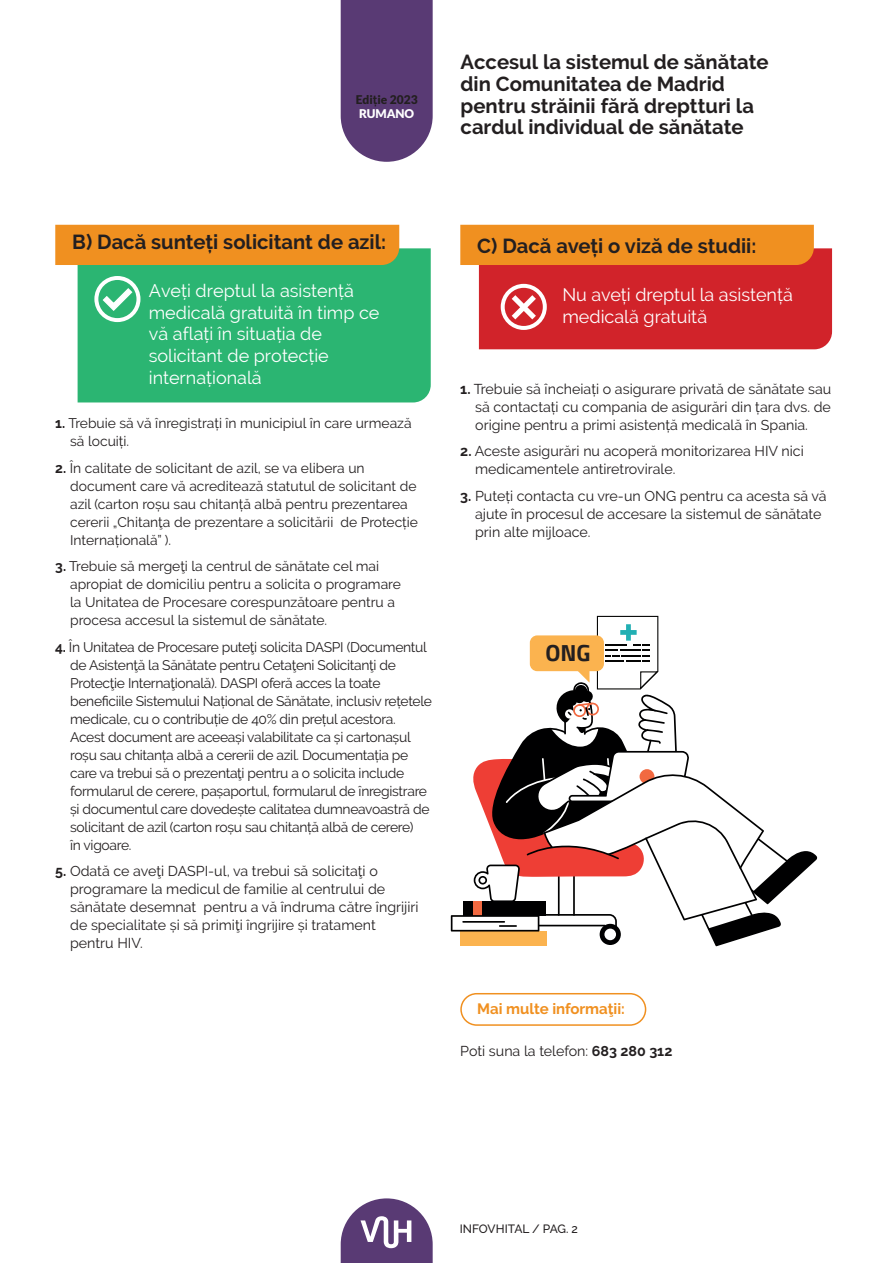
<style>
.page{position:relative;width:893px;height:1263px;background:#fff}
.page>*{position:absolute;margin:0;border:0;box-sizing:border-box;transform-origin:0 0}
.t1{font:700 23.1px "Cairo";color:#231f20}
.t2{font:700 20.25px/21.8px "Raleway";color:#231f20}
.t3{font:18px/21.6px "Raleway";color:#fff}
.t4{font:18px/21.6px "Raleway";color:#fff}
.t5{font:700 15px "Raleway";color:#f09020}
.t6{font:14.25px/18px "Raleway";color:#231f20}
.t7{font:13.8px/18px "Raleway";letter-spacing:-.02em;color:#231f20}
.t8{font:13.8px/18px "Raleway";color:#231f20}
.t9{font:500 12px "Raleway";color:#231f20}
.t10{font:900 12px/14.4px "Lato";color:#231f20}
.s1{font-family:"Raleway";font-weight:700}
.s2{color:#fff}
.s3{font-weight:700}
</style>
<div class="page">
<svg style="left:341px;top:1198px;width:92px;height:65px"></svg>
<div style="left:460px;top:993px;width:186px;height:33px;border:2px solid #f09020;border-radius:16px"></div>
<svg style="left:460px;top:225px;width:372px;height:124px;background:#dd5234"></svg>
<div style="left:78px;top:248px;width:353px;height:154px;background:#2bb572"></div>
<div style="left:55px;top:225px;width:344px;height:40px;background:#f09020"></div>
<svg style="left:102px;top:287px;width:32px;height:25px"></svg>
<div style="left:94px;top:276px;width:46px;height:46px;border:4px solid #fff;border-radius:50%"></div>
<svg style="left:451px;top:616px;width:366px;height:330px"></svg>
<svg style="left:341px;top:0;width:92px;height:162px;background:#63467d"></svg>
<p class="t10" style="left:356px;top:92px;width:63px">Edi<span class="s1">ț</span>ie 2023<br><span class="s2">RUMANO</span></p>
<h2 class="t2" style="left:461px;top:51px;width:310px">Accesul la sistemul de sănătate din Comunitatea de Madrid pentru străinii fără dreptturi la cardul individual de sănătate</h2>
<h2 class="t2" style="left:72px;top:231px;width:315px">B) Dacă sunteți solicitant de azil:</h2>
<h3 class="t3" style="left:149px;top:280px;width:232px">Aveți dreptul la asistență medicală gratuită în timp ce vă aflați în situația de solicitant de protecție internațională</h3>
<p class="t8" style="left:70px;top:414px;width:343px;text-indent:-15px"><span class="s3">1.</span> Trebuie să vă înregistrați în municipiul în care urmează să locuiți.</p>
<p class="t8" style="left:70px;top:459px;width:349px;text-indent:-15px"><span class="s3">2.</span> În calitate de solicitant de azil, se va elibera un document care vă acreditează statutul de solicitant de azil (carton roșu sau chitanță albă pentru prezentarea cererii „Chitanţa de prezentare a solicitării de Protecție Internațională” ).</p>
<p class="t8" style="left:70px;top:557px;width:332px;text-indent:-15px"><span class="s3">3.</span> Trebuie să mergeţi la centrul de sănătate cel mai apropiat de domiciliu pentru a solicita o programare la Unitatea de Procesare corespunzătoare pentru a procesa accesul la sistemul de sănătate.</p>
<p class="t7" style="left:70px;top:638px;width:363px;text-indent:-15px"><span class="s3">4.</span> În Unitatea de Procesare puteţi solicita DASPI (Documentul de Asistenţă la Sănătate pentru Cetaţeni Solicitanţi de Protecţie Internaţională). DASPI oferă acces la toate beneficiile Sistemului Național de Sănătate, inclusiv rețetele medicale, cu o contribuție de 40% din prețul acestora.<br>Acest document are aceeași valabilitate ca și cartonașul roșu sau chitanța albă a cererii de azil. Documentația pe care va trebui să o prezentaţi pentru a o solicita include formularul de cerere, pașaportul, formularul de înregistrare și documentul care dovedește calitatea dumneavoastră de solicitant de azil (carton roșu sau chitanță albă de cerere)<br>în vigoare.</p>
<p class="t6" style="left:70px;top:862px;width:350px;text-indent:-15px"><span class="s3">5.</span> Odată ce aveţi DASPI-ul, va trebui să solicitaţi o programare la medicul de familie al centrului de sănătate desemnat pentru a vă îndruma către îngrijiri de specialitate și să primiţi îngrijire și tratament pentru HIV.</p>
<h2 class="t2" style="left:477px;top:235px;width:281px">C) Dacă aveți o viză de studii:</h2>
<h3 class="t4" style="left:562px;top:284px;width:232px">Nu aveți dreptul la asistență medicală gratuită</h3>
<p class="t6" style="left:475px;top:380px;width:358px;text-align:justify;text-indent:-15px"><span class="s3">1.</span> Trebuie să încheiați o asigurare privată de sănătate sau să contactați cu compania de asigurări din țara dvs. de origine pentru a primi asistență medicală în Spania.</p>
<p class="t6" style="left:475px;top:442px;width:330px;text-indent:-15px"><span class="s3">2.</span> Aceste asigurări nu acoperă monitorizarea HIV nici medicamentele antiretrovirale.</p>
<p class="t6" style="left:475px;top:487px;width:353px;text-indent:-15px"><span class="s3">3.</span> Puteți contacta cu vre-un ONG pentru ca acesta să vă ajute în procesul de accesare la sistemul de sănătate prin alte mijloace.</p>
<h1 class="t1" style="left:545px;top:639px;width:47px">ONG</h1>
<p class="t5" style="left:477px;top:1000px;width:149px">Mai multe informaţii:</p>
<p class="t6" style="left:460px;top:1042px;width:214px">Poti suna la telefon: <span class="s3">683 280 312</span></p>
<p class="t9" style="left:460px;top:1221px;width:120px">INFOVHITAL / PAG. 2</p>
</div>
